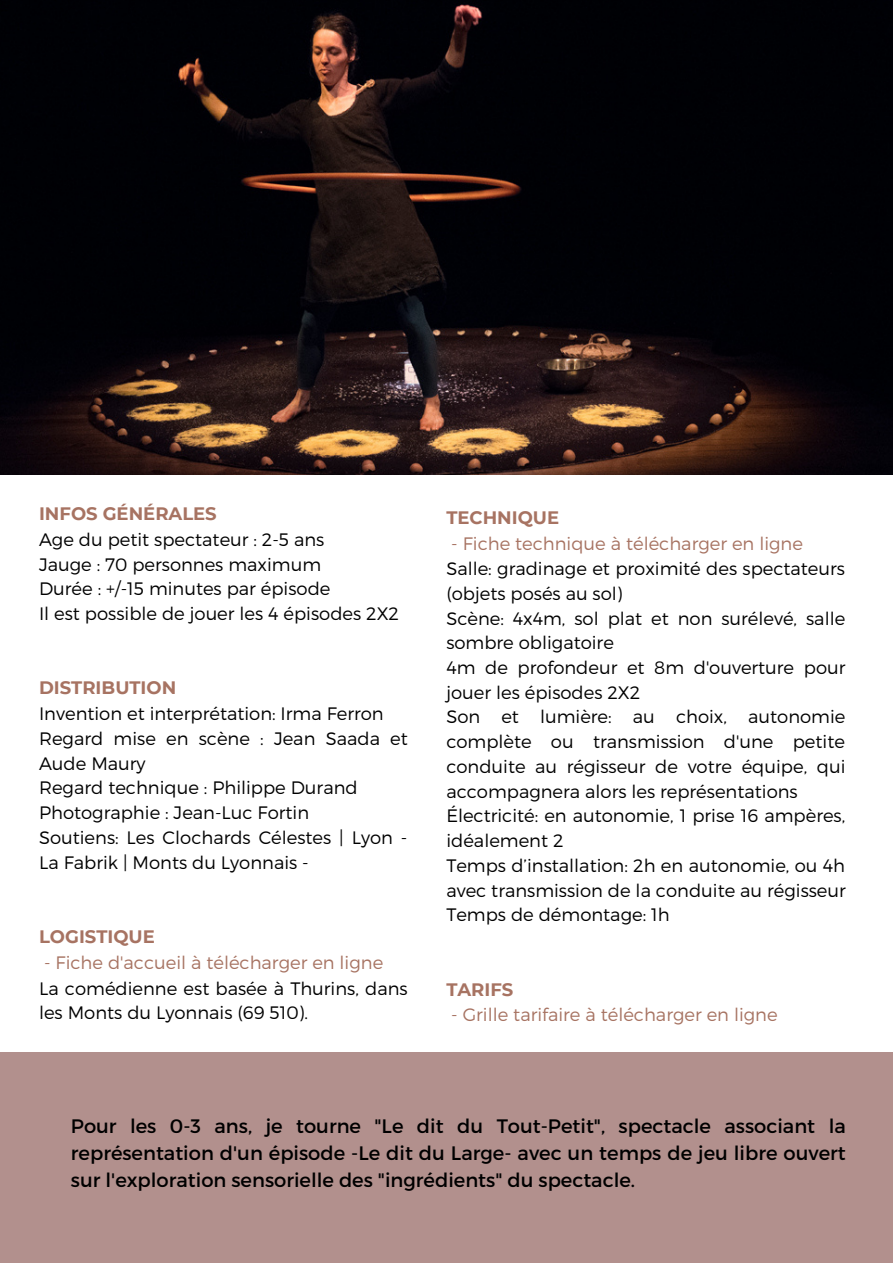
<style>
.page{position:relative;width:893px;height:1264px;background:#fff}
.page>*{position:absolute;margin:0;border:0;box-sizing:border-box;transform-origin:0 0}
.t1{font:19.5px/27px "Montserrat";color:#000;text-align:justify}
.t2{font:300 18px/24.8px "Montserrat";color:#000}
.t3{font:300 18px "Montserrat";color:#a77362}
.t4{font:700 18px "Montserrat";color:#a77362}
</style>
<div class="page">
<img style="left:0;top:0;width:892px;height:474px">
<div style="left:0;top:1051px;width:892px;height:211px;background:#b2908d"></div>
<p class="t4" style="left:39px;top:502px;width:179px">INFOS GÉNÉRALES</p>
<p class="t2" style="left:39px;top:526px;width:287px">Age du petit spectateur : 2-5 ans</p>
<p class="t2" style="left:39px;top:551px;width:283px">Jauge : 70 personnes maximum</p>
<p class="t2" style="left:39px;top:575px;width:293px">Durée : +/-15 minutes par épisode</p>
<p class="t2" style="left:39px;top:600px;width:361px">Il est possible de jouer les 4 épisodes 2X2</p>
<p class="t4" style="left:39px;top:677px;width:139px">DISTRIBUTION</p>
<p class="t2" style="left:39px;top:700px;width:346px">Invention et interprétation: Irma Ferron</p>
<p class="t2" style="left:39px;top:725px;width:370px">Regard mise en scène : Jean Saada et<br>Aude Maury</p>
<p class="t2" style="left:39px;top:774px;width:320px">Regard technique : Philippe Durand</p>
<p class="t2" style="left:39px;top:799px;width:271px">Photographie : Jean-Luc Fortin</p>
<p class="t2" style="left:39px;top:824px;width:370px">Soutiens: Les Clochards Célestes | Lyon -<br>La Fabrik | Monts du Lyonnais -</p>
<p class="t4" style="left:39px;top:925px;width:117px">LOGISTIQUE</p>
<p class="t3" style="left:44px;top:950px;width:340px">- Fiche d'accueil à télécharger en ligne</p>
<p class="t2" style="left:39px;top:974px;width:370px">La comédienne est basée à Thurins, dans les Monts du Lyonnais (69 510).</p>
<p class="t4" style="left:446px;top:507px;width:114px">TECHNIQUE</p>
<p class="t3" style="left:451px;top:532px;width:353px">- Fiche technique à télécharger en ligne</p>
<p class="t2" style="left:446px;top:555px;width:400px">Salle: gradinage et proximité des spectateurs (objets posés au sol)</p>
<p class="t2" style="left:446px;top:605px;width:400px">Scène: 4x4m, sol plat et non surélevé, salle sombre obligatoire</p>
<p class="t2" style="left:446px;top:654px;width:400px">4m de profondeur et 8m d'ouverture pour jouer les épisodes 2X2</p>
<p class="t2" style="left:446px;top:703px;width:400px;text-align:justify">Son et lumière: au choix, autonomie complète ou transmission d'une petite conduite au régisseur de votre équipe, qui accompagnera alors les représentations</p>
<p class="t2" style="left:446px;top:802px;width:400px">Électricité: en autonomie, 1 prise 16 ampères, idéalement 2</p>
<p class="t2" style="left:446px;top:852px;width:401px">Temps d’installation: 2h en autonomie, ou 4h avec transmission de la conduite au régisseur</p>
<p class="t2" style="left:446px;top:901px;width:225px">Temps de démontage: 1h</p>
<p class="t4" style="left:446px;top:978px;width:68px">TARIFS</p>
<p class="t3" style="left:451px;top:1003px;width:328px">- Grille tarifaire à télécharger en ligne</p>
<p class="t1" style="left:71px;top:1111px;width:776px">Pour les 0-3 ans, je tourne "Le dit du Tout-Petit", spectacle associant la représentation d'un épisode -Le dit du Large- avec un temps de jeu libre ouvert sur l'exploration sensorielle des "ingrédients" du spectacle.</p>
</div>
